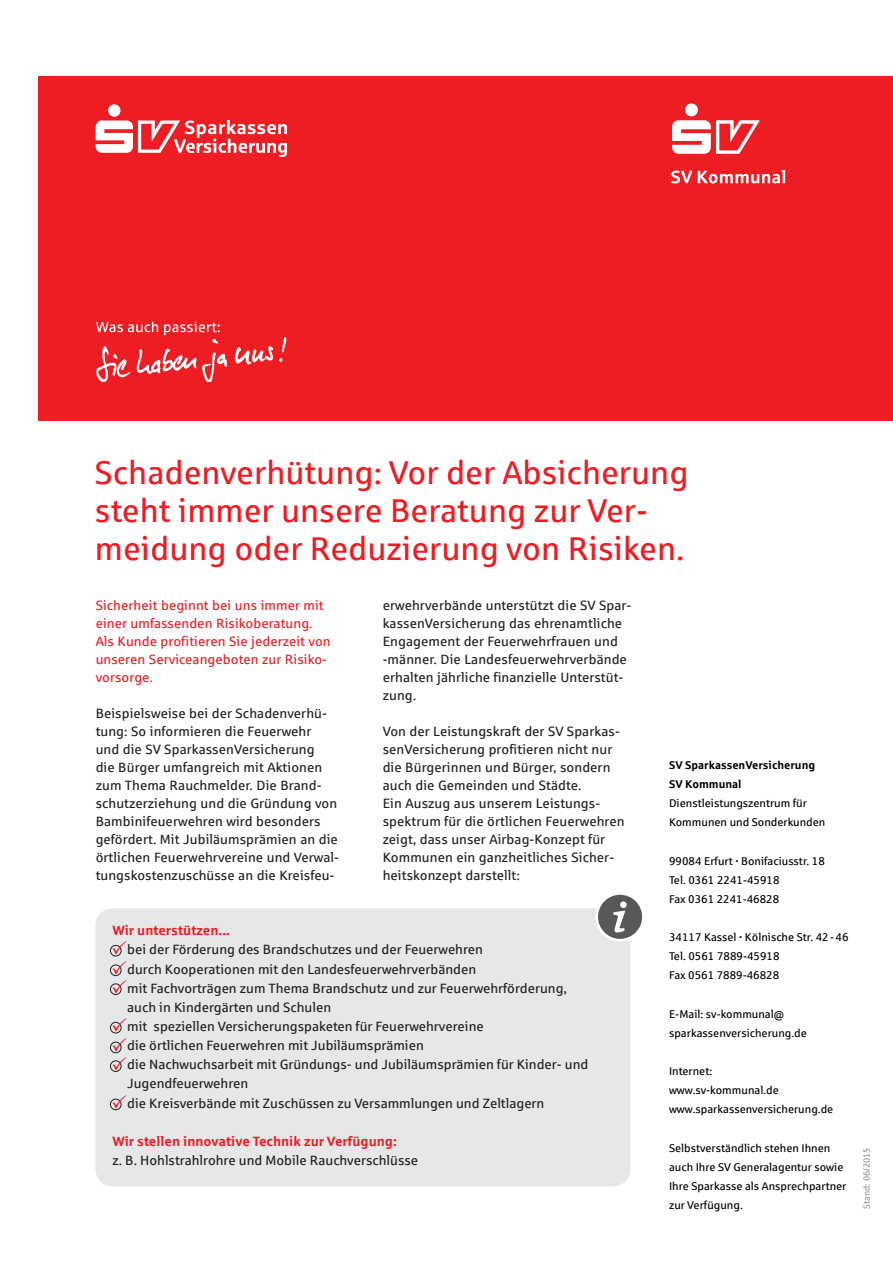
<style>
.page{position:relative;width:893px;height:1263px;background:#fff}
.page>*{position:absolute;margin:0;border:0;box-sizing:border-box;transform-origin:0 0}
.t1{font:33px/38.2px "Sparkasse Rg";color:#ee1d23}
.t2{font:13.5px/18px "Sparkasse Rg";letter-spacing:.005em;color:#231f20}
.t3{font:13.5px/18px "Sparkasse Rg";letter-spacing:.005em;color:#ee1d23}
.t4{font:700 13.5px "Sparkasse Rg";color:#ee1d23}
.t5{font:11.25px/19.2px "Sparkasse Rg";color:#000}
.t6{font:700 11.25px/19.2px "Sparkasse Rg";color:#000}
.t7{font:9px "Sparkasse Rg";color:#939598}
.s1{font-weight:700}
</style>
<div class="page">
<div style="left:95px;top:908px;width:535px;height:278px;background:#e6e7e9;border-radius:18px"></div>
<div style="left:38px;top:77px;width:855px;height:344px;background:#ee1d23"></div>
<div style="left:108px;top:104px;width:13px;height:13px;background:#fff;border-radius:50%"></div>
<svg style="left:96px;top:120px;width:191px;height:37px"></svg>
<svg style="left:98px;top:323px;width:187px;height:57px"></svg>
<svg style="left:671px;top:171px;width:21px;height:12px"></svg>
<svg style="left:698px;top:170px;width:87px;height:13px"></svg>
<svg style="left:672px;top:103px;width:88px;height:51px"></svg>
<div style="left:110px;top:945px;width:11px;height:11px;border:1px solid #231f20;border-radius:50%"></div>
<div style="left:110px;top:965px;width:11px;height:11px;border:1px solid #231f20;border-radius:50%"></div>
<div style="left:110px;top:983px;width:11px;height:12px;border:1px solid #231f20;border-radius:50%"></div>
<div style="left:110px;top:1022px;width:11px;height:11px;border:1px solid #231f20;border-radius:50%"></div>
<div style="left:597px;top:893px;width:46px;height:47px;background:#57585a;border-radius:50%"></div>
<div style="left:595px;top:892px;width:50px;height:49px;border:3px solid #fff;border-radius:50%"></div>
<svg style="left:613px;top:901px;width:14px;height:31px"></svg>
<div style="left:110px;top:1042px;width:11px;height:11px;border:1px solid #231f20;border-radius:50%"></div>
<div style="left:110px;top:1060px;width:11px;height:12px;border:1px solid #231f20;border-radius:50%"></div>
<div style="left:110px;top:1099px;width:11px;height:11px;border:1px solid #231f20;border-radius:50%"></div>
<svg style="left:113px;top:944px;width:9px;height:10px"></svg>
<svg style="left:113px;top:964px;width:9px;height:29px"></svg>
<svg style="left:113px;top:1021px;width:9px;height:10px"></svg>
<svg style="left:113px;top:1041px;width:9px;height:29px"></svg>
<svg style="left:113px;top:1098px;width:9px;height:10px"></svg>
<h1 class="t1" style="left:95px;top:452px;width:595px">Schadenverhütung: Vor der Absicherung steht immer unsere Beratung zur Ver&shy;meidung oder Reduzierung von Risiken.</h1>
<p class="t3" style="left:96px;top:596px;width:237px">Sicherheit beginnt bei uns immer mit einer umfassenden Risikoberatung.<br>Als Kunde profitieren Sie jederzeit von unseren Serviceangeboten zur Risiko&shy;vorsorge.</p>
<p class="t2" style="left:96px;top:704px;width:245px">Beispielsweise bei der Schadenverhü&shy;tung: So informieren die Feuerwehr<br>und die SV SparkassenVersicherung<br>die Bürger umfangreich mit Aktionen zum Thema Rauchmelder. Die Brand&shy;schutzerziehung und die Gründung von Bambinifeuerwehren wird besonders gefördert. Mit Jubiläumsprämien an die örtlichen Feuerwehrvereine und Verwal&shy;tungskostenzuschüsse an die Kreisfeu-</p>
<p class="t2" style="left:383px;top:595px;width:250px">erwehrverbände unterstützt die SV Spar&shy;kassenVersicherung das ehrenamtliche Engagement der Feuerwehrfrauen und -männer. Die Landesfeuerwehrverbände erhalten jährliche finanzielle Unterstüt&shy;zung.</p>
<p class="t2" style="left:383px;top:721px;width:243px">Von der Leistungskraft der SV Sparkas&shy;senVersicherung profitieren nicht nur die Bürgerinnen und Bürger, sondern auch die Gemeinden und Städte.<br>Ein Auszug aus unserem Leistungs&shy;spektrum für die örtlichen Feuerwehren zeigt, dass unser Airbag-Konzept für Kommunen ein ganzheitliches Sicher&shy;heitskonzept darstellt:</p>
<p class="t4" style="left:112px;top:922px;width:119px">Wir unterstützen...</p>
<p class="t2" style="left:127px;top:940px;width:463px;line-height:19.2px">bei der Förderung des Brandschutzes und der Feuerwehren<br>durch Kooperationen mit den Landesfeuerwehrverbänden<br>mit Fachvorträgen zum Thema Brandschutz und zur Feuerwehrförderung, auch in Kindergärten und Schulen<br>mit speziellen Versicherungspaketen für Feuerwehrvereine<br>die örtlichen Feuerwehren mit Jubiläumsprämien<br>die Nachwuchsarbeit mit Gründungs- und Jubiläumsprämien für Kinder- und Jugendfeuerwehren<br>die Kreisverbände mit Zuschüssen zu Versammlungen und Zeltlagern</p>
<p class="t4" style="left:112px;top:1132px;width:286px">Wir stellen innovative Technik zur Verfügung:</p>
<p class="t2" style="left:112px;top:1151px;width:307px">z. B. Hohlstrahlrohre und Mobile Rauchverschlüsse</p>
<p class="t6" style="left:669px;top:755px;width:148px">SV SparkassenVersicherung<br>SV Kommunal</p>
<p class="t5" style="left:669px;top:793px;width:158px">Dienstleistungszentrum für<br>Kommunen und Sonderkunden</p>
<p class="t5" style="left:669px;top:851px;width:157px">99084 Erfurt <span class="s1">·</span> Bonifaciusstr. 18<br>Tel. 0361 2241-45918<br>Fax 0361 2241-46828</p>
<p class="t5" style="left:669px;top:927px;width:181px">34117 Kassel <span class="s1">·</span> Kölnische Str. 42-46<br>Tel. 0561 7889-45918<br>Fax 0561 7889-46828</p>
<p class="t5" style="left:669px;top:1004px;width:139px">E-Mail: sv-kommunal@ sparkassenversicherung.de</p>
<p class="t5" style="left:669px;top:1061px;width:166px">Internet:<br>www.sv-kommunal.de www.sparkassenversicherung.de</p>
<p class="t5" style="left:669px;top:1138px;width:179px">Selbstverständlich stehen Ihnen auch Ihre SV Generalagentur sowie<br>Ihre Sparkasse als Ansprechpartner zur Verfügung.</p>
<p class="t7" style="left:861px;top:1209px;width:63px;rotate:-90deg">Stand: 06/2015</p>
</div>
